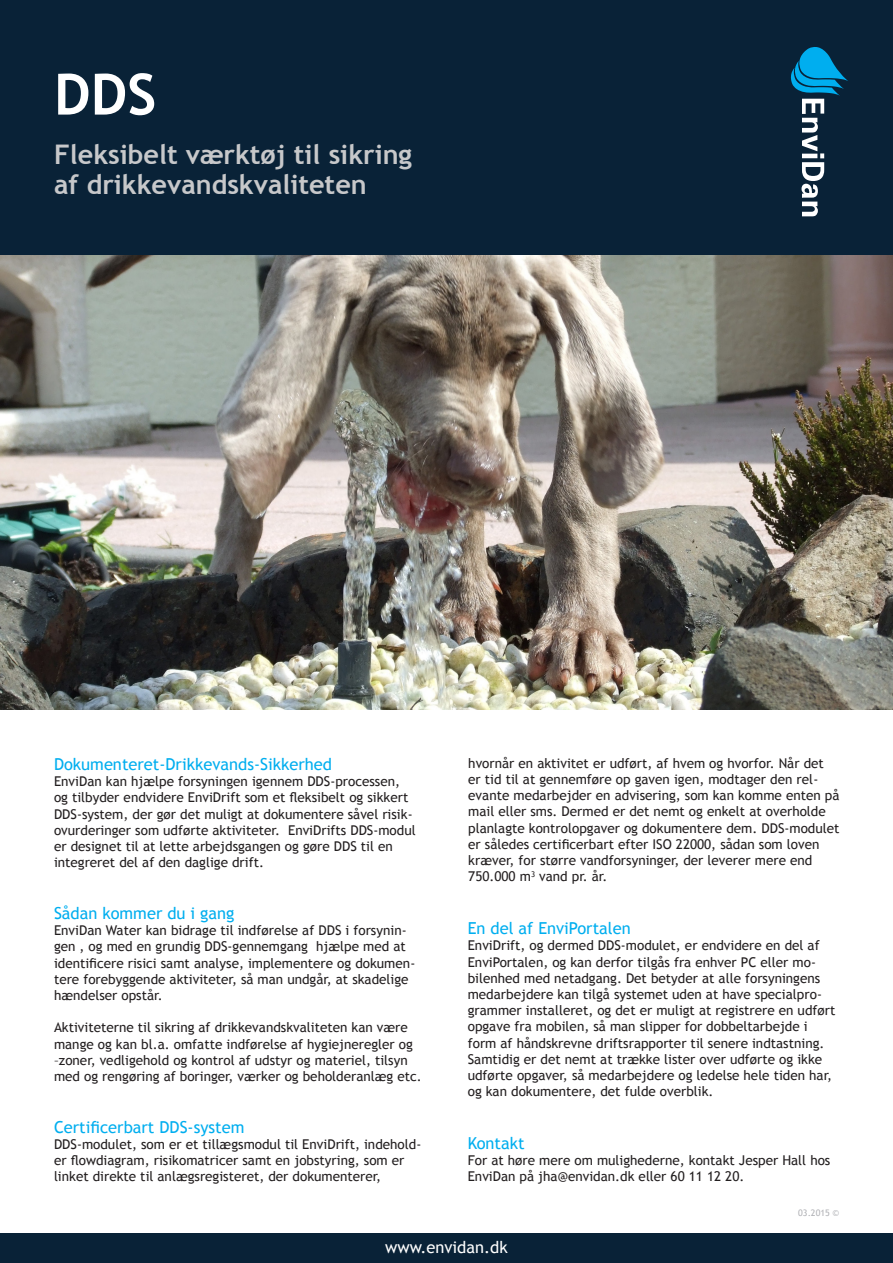
<style>
.page{position:relative;width:893px;height:1263px;background:#fff}
.page>*{position:absolute;margin:0;border:0;box-sizing:border-box;transform-origin:0 0}
.t1{font:700 57px "Trebuchet MS";color:#fff}
.t2{font:700 27px/30px "Trebuchet MS";color:#c7c8ca}
.t3{font:16.5px "Trebuchet MS";color:#00aeef}
.t4{font:16.5px "Trebuchet MS";color:#fff}
.t5{font:13.5px/16.2px "Trebuchet MS";color:#231f20}
.t6{font:9px "Trebuchet MS";color:#b2b3b7}
</style>
<div class="page">
<div style="left:0;top:0;width:893px;height:509px;background:#092237"></div>
<div style="left:0;top:1233px;width:893px;height:30px;background:#092237"></div>
<svg style="left:791px;top:47px;width:57px;height:169px"></svg>
<img style="left:0;top:255px;width:893px;height:454px">
<p class="t1" style="left:54px;top:59px;width:104px">DDS</p>
<p class="t2" style="left:54px;top:140px;width:359px">Fleksibelt værktøj til sikring af drikkevandskvaliteten</p>
<p class="t3" style="left:54px;top:754px;width:279px">Dokumenteret-Drikkevands-Sikkerhed</p>
<p class="t5" style="left:54px;top:773px;width:363px">EnviDan kan hjælpe forsyningen igennem DDS-processen, og tilbyder endvidere EnviDrift som et fleksibelt og sikkert DDS-system, der gør det muligt at dokumentere såvel risik&shy;ovurderinger som udførte aktiviteter. EnviDrifts DDS-modul er designet til at lette arbejdsgangen og gøre DDS til en integreret del af den daglige drift.</p>
<p class="t3" style="left:54px;top:903px;width:182px">Sådan kommer du i gang</p>
<p class="t5" style="left:54px;top:922px;width:363px">EnviDan Water kan bidrage til indførelse af DDS i forsynin&shy;gen , og med en grundig DDS-gennemgang hjælpe med at identificere risici samt analyse, implementere og dokumen&shy;tere forebyggende aktiviteter, så man undgår, at skadelige hændelser opstår.</p>
<p class="t5" style="left:54px;top:1019px;width:369px">Aktiviteterne til sikring af drikkevandskvaliteten kan være mange og kan bl.a. omfatte indførelse af hygiejneregler og –zoner, vedligehold og kontrol af udstyr og materiel, tilsyn med og rengøring af boringer, værker og beholderanlæg etc.</p>
<p class="t3" style="left:54px;top:1116px;width:192px">Certificerbart DDS-system</p>
<p class="t5" style="left:54px;top:1136px;width:369px">DDS-modulet, som er et tillægsmodul til EnviDrift, indehold&shy;er flowdiagram, risikomatricer samt en jobstyring, som er linket direkte til anlægsregisteret, der dokumenterer,</p>
<p class="t5" style="left:468px;top:755px;width:373px">hvornår en aktivitet er udført, af hvem og hvorfor. Når det er tid til at gennemføre op gaven igen, modtager den rel&shy;evante medarbejder en advisering, som kan komme enten på mail eller sms. Dermed er det nemt og enkelt at overholde planlagte kontrolopgaver og dokumentere dem. DDS-modulet er således certificerbart efter ISO 22000, sådan som loven kræver, for større vandforsyninger, der leverer mere end 750.000 m<sup>3</sup> vand pr. år.</p>
<p class="t3" style="left:468px;top:918px;width:165px">En del af EnviPortalen</p>
<p class="t5" style="left:468px;top:937px;width:369px">EnviDrift, og dermed DDS-modulet, er endvidere en del af EnviPortalen, og kan derfor tilgås fra enhver PC eller mo&shy;bilenhed med netadgang. Det betyder at alle forsyningens medarbejdere kan tilgå systemet uden at have specialpro&shy;grammer installeret, og det er muligt at registrere en udført opgave fra mobilen, så man slipper for dobbeltarbejde i form af håndskrevne driftsrapporter til senere indtastning.</p>
<p class="t5" style="left:468px;top:1051px;width:366px">Samtidig er det nemt at trække lister over udførte og ikke udførte opgaver, så medarbejdere og ledelse hele tiden har, og kan dokumentere, det fulde overblik.</p>
<p class="t3" style="left:468px;top:1133px;width:58px">Kontakt</p>
<p class="t5" style="left:468px;top:1152px;width:364px">For at høre mere om mulighederne, kontakt Jesper Hall hos<br>EnviDan på jha@envidan.dk eller 60 11 12 20.</p>
<p class="t6" style="left:798px;top:1207px;width:42px">03.2015 ©</p>
<p class="t4" style="left:385px;top:1237px;width:124px">www.envidan.dk</p>
</div>
